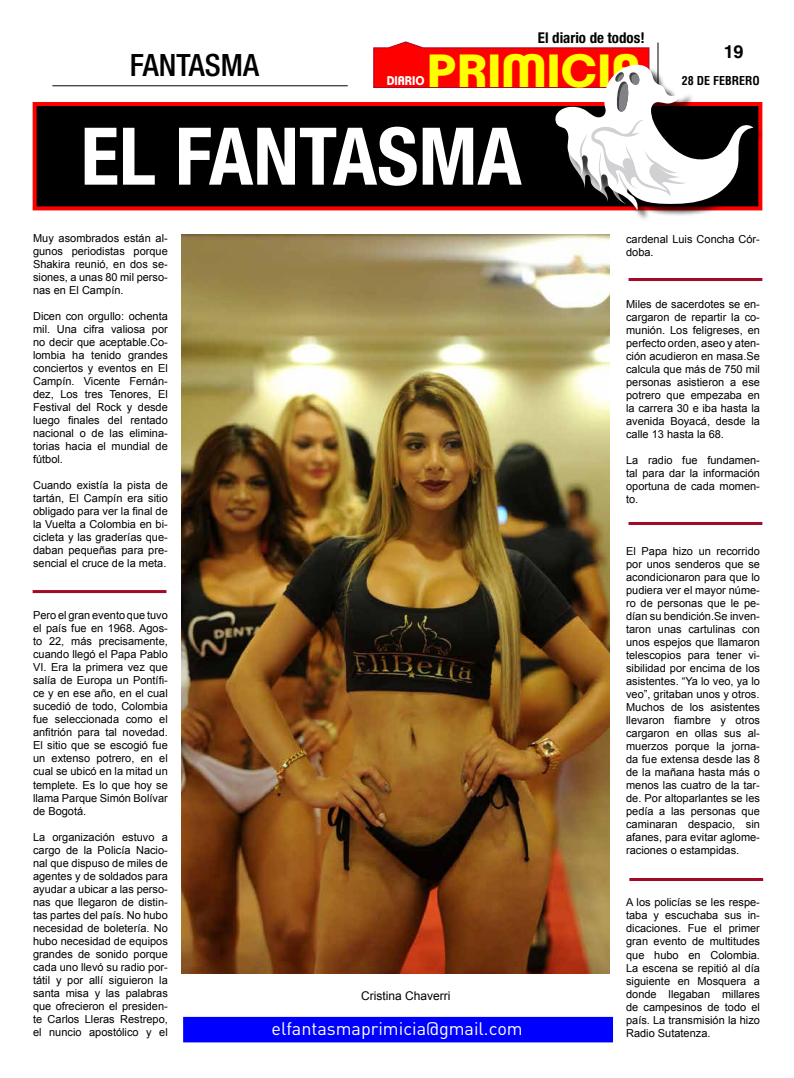
<style>
.page{position:relative;width:794px;height:1078px;background:#fff}
.page>*{position:absolute;margin:0;border:0;box-sizing:border-box;transform-origin:0 0}
.t1{font:700 condensed 79.6px "Helvetica Neue LT Std";color:#fff}
.t2{font:700 45.2px "Clemente P Dam";color:#ff0;scale:1.09 1}
.t3{font:500 condensed 30.7px "Helvetica Neue LT Std";color:#000}
.t4{font:18px "DINOT";color:#fff}
.t5{font:700 18px "Helvetica LT Std";color:#000}
.t6{font:700 condensed 14.9px "Helvetica Neue LT Std";color:#000}
.t7{font:700 12.2px "Clemente P Dam";color:#fff;scale:.96 1}
.t8{font:12px "Arial";color:#000}
.t9{font:700 condensed 12px "Helvetica LT Std";color:#000}
.t10{font:11px/13px "Arial";color:#000;text-align:justify}
.s1{color:#fff}
</style>
<div class="page">
<hr style="left:52px;top:85px;width:296px;height:1px;background:#000">
<div style="left:35px;top:104px;width:725px;height:104px;background:#000"></div>
<div style="left:33px;top:102px;width:729px;height:108px;border:4px solid #f00"></div>
<div style="left:557px;top:66px;width:208px;height:156px;background:#000;opacity:.75"></div>
<div style="left:183px;top:1016px;width:430px;height:26px;background:#00f;border:3px solid #00f"></div>
<hr style="left:33px;top:590px;width:133px;height:3px;background:#a30a27">
<hr style="left:628px;top:278px;width:134px;height:3px;background:#a30a27">
<hr style="left:628px;top:522px;width:134px;height:3px;background:#a30a27">
<hr style="left:629px;top:877px;width:134px;height:3px;background:#a30a27">
<img style="left:181px;top:235px;width:428px;height:738px">
<svg style="left:373px;top:42px;width:380px;height:168px"></svg>
<h3 class="t3" style="left:130px;top:46px;width:131px">FANTASMA</h3>
<h3 class="t6" style="left:538px;top:29px;width:113px">El diario de todos!<span class="s1">!</span></h3>
<h2 class="t2" style="left:427px;top:44px;width:198px">PRIMICIA</h2>
<p class="t7" style="left:387px;top:73px;width:41px">DIARIO</p>
<h1 class="t1" style="left:81px;top:108px;width:442px">EL FANTASMA</h1>
<h3 class="t5" style="left:724px;top:41px;width:21px">19</h3>
<p class="t9" style="left:682px;top:73px;width:79px">28 DE FEBRERO</p>
<p class="t10" style="left:33px;top:232px;width:136px">Muy asombrados están al&shy;gunos periodistas porque Shakira reunió, en dos se&shy;siones, a unas 80 mil perso&shy;nas en El Campín.</p>
<p class="t10" style="left:33px;top:310px;width:136px">Dicen con orgullo: ochenta mil. Una cifra valiosa por no decir que aceptable.Co&shy;lombia ha tenido grandes conciertos y eventos en El Campín. Vicente Fernán&shy;dez, Los tres Tenores, El Festival del Rock y desde luego finales del rentado nacional o de las elimina&shy;torias hacia el mundial de fútbol.</p>
<p class="t10" style="left:33px;top:479px;width:136px">Cuando existía la pista de tartán, El Campín era sitio obligado para ver la final de la Vuelta a Colombia en bi&shy;cicleta y las graderías que&shy;daban pequeñas para pre&shy;sencial el cruce de la meta.</p>
<p class="t10" style="left:33px;top:609px;width:136px">Pero el gran evento que tuvo el país fue en 1968. Agos&shy;to 22, más precisamente, cuando llegó el Papa Pablo VI. Era la primera vez que salía de Europa un Pontífi&shy;ce y en ese año, en el cual sucedió de todo, Colombia fue seleccionada como el anfitrión para tal novedad.<br>El sitio que se escogió fue un extenso potrero, en el cual se ubicó en la mitad un templete. Es lo que hoy se llama Parque Simón Bolívar de Bogotá.</p>
<p class="t10" style="left:33px;top:830px;width:136px">La organización estuvo a cargo de la Policía Nacio&shy;nal que dispuso de miles de agentes y de soldados para ayudar a ubicar a las perso&shy;nas que llegaron de distin&shy;tas partes del país. No hubo necesidad de boletería. No hubo necesidad de equipos grandes de sonido porque cada uno llevó su radio por&shy;tátil y por allí siguieron la santa misa y las palabras que ofrecieron el presiden&shy;te Carlos Lleras Restrepo, el nuncio apostólico y el</p>
<p class="t8" style="left:361px;top:987px;width:91px">Cristina Chaverri</p>
<h3 class="t4" style="left:272px;top:1017px;width:252px">elfantasmaprimicia@gmail.com</h3>
<p class="t10" style="left:626px;top:232px;width:135px">cardenal Luis Concha Cór&shy;doba.</p>
<p class="t10" style="left:626px;top:297px;width:135px">Miles de sacerdotes se en&shy;cargaron de repartir la co&shy;munión. Los feligreses, en perfecto orden, aseo y aten&shy;ción acudieron en masa.Se calcula que más de 750 mil personas asistieron a ese potrero que empezaba en la carrera 30 e iba hasta la avenida Boyacá, desde la calle 13 hasta la 68.</p>
<p class="t10" style="left:626px;top:453px;width:135px">La radio fue fundamen&shy;tal para dar la información oportuna de cada momen&shy;to.</p>
<p class="t10" style="left:626px;top:544px;width:135px">El Papa hizo un recorrido por unos senderos que se acondicionaron para que lo pudiera ver el mayor núme&shy;ro de personas que le pe&shy;dían su bendición.Se inven&shy;taron unas cartulinas con unos espejos que llamaron telescopios para tener vi&shy;sibilidad por encima de los asistentes. “Ya lo veo, ya lo veo”, gritaban unos y otros.<br>Muchos de los asistentes llevaron fiambre y otros cargaron en ollas sus al&shy;muerzos porque la jorna&shy;da fue extensa desde las 8 de la mañana hasta más o menos las cuatro de la tar&shy;de. Por altoparlantes se les pedía a las personas que caminaran despacio, sin afanes, para evitar aglome&shy;raciones o estampidas.</p>
<p class="t10" style="left:626px;top:896px;width:135px">A los policías se les respe&shy;taba y escuchaba sus in&shy;dicaciones. Fue el primer gran evento de multitudes que hubo en Colombia.<br>La escena se repitió al día siguiente en Mosquera a donde llegaban millares de campesinos de todo el país. La transmisión la hizo Radio Sutatenza.</p>
</div>
